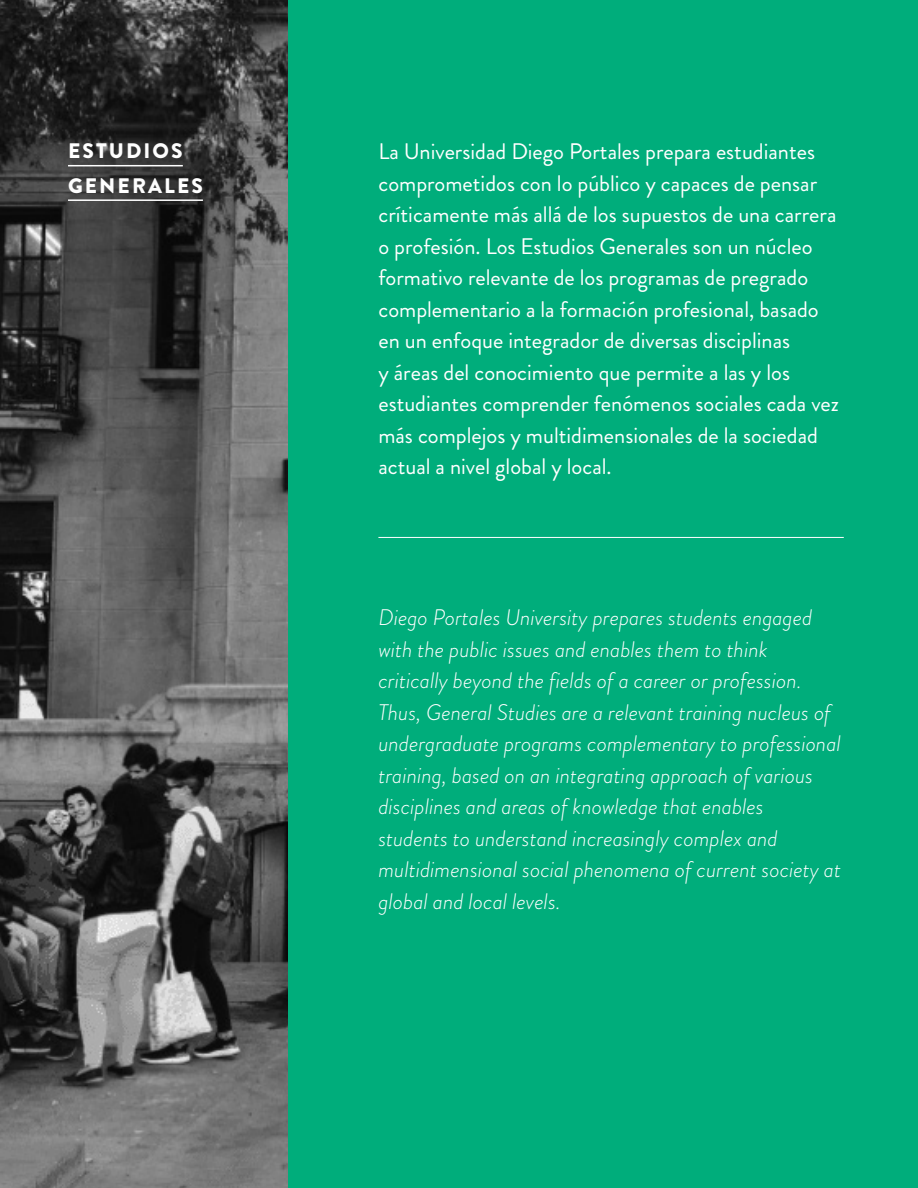
<style>
.page{position:relative;width:918px;height:1188px;background:#fff}
.page>*{position:absolute;margin:0;border:0;box-sizing:border-box;transform-origin:0 0}
.t1{font:22.5px/31.5px "Brandon Grotesque";color:#fff}
.t2{font:italic 300 22.5px/31.5px "Brandon Grotesque";color:#fff}
.t3{font:900 21px/34.5px "Brandon Grotesque";letter-spacing:.1em;color:#fff}
</style>
<div class="page">
<img style="left:0;top:0;width:289px;height:1188px">
<div style="left:289px;top:0;width:629px;height:1188px;background:#00ad7b"></div>
<hr style="left:68px;top:165px;width:115px;height:1px;background:#fff">
<hr style="left:68px;top:199px;width:135px;height:2px;background:#fff">
<hr style="left:378px;top:537px;width:466px;height:1px;background:#fff">
<p class="t3" style="left:68px;top:134px;width:136px">ESTUDIOS<br>GENERALES</p>
<p class="t1" style="left:378px;top:136px;width:462px">La Universidad Diego Portales prepara estudiantes comprometidos con lo público y capaces de pensar críticamente más allá de los supuestos de una carrera o profesión. Los Estudios Generales son un núcleo formativo relevante de los programas de pregrado complementario a la formación profesional, basado en un enfoque integrador de diversas disciplinas<br>y áreas del conocimiento que permite a las y los estudiantes comprender fenómenos sociales cada vez más complejos y multidimensionales de la sociedad actual a nivel global y local.</p>
<p class="t2" style="left:378px;top:602px;width:464px">Diego Portales University prepares students engaged with the public issues and enables them to think critically beyond the fields of a career or profession.<br>Thus, General Studies are a relevant training nucleus of undergraduate programs complementary to professional training, based on an integrating approach of various disciplines and areas of knowledge that enables<br>students to understand increasingly complex and multidimensional social phenomena of current society at global and local levels.</p>
</div>
